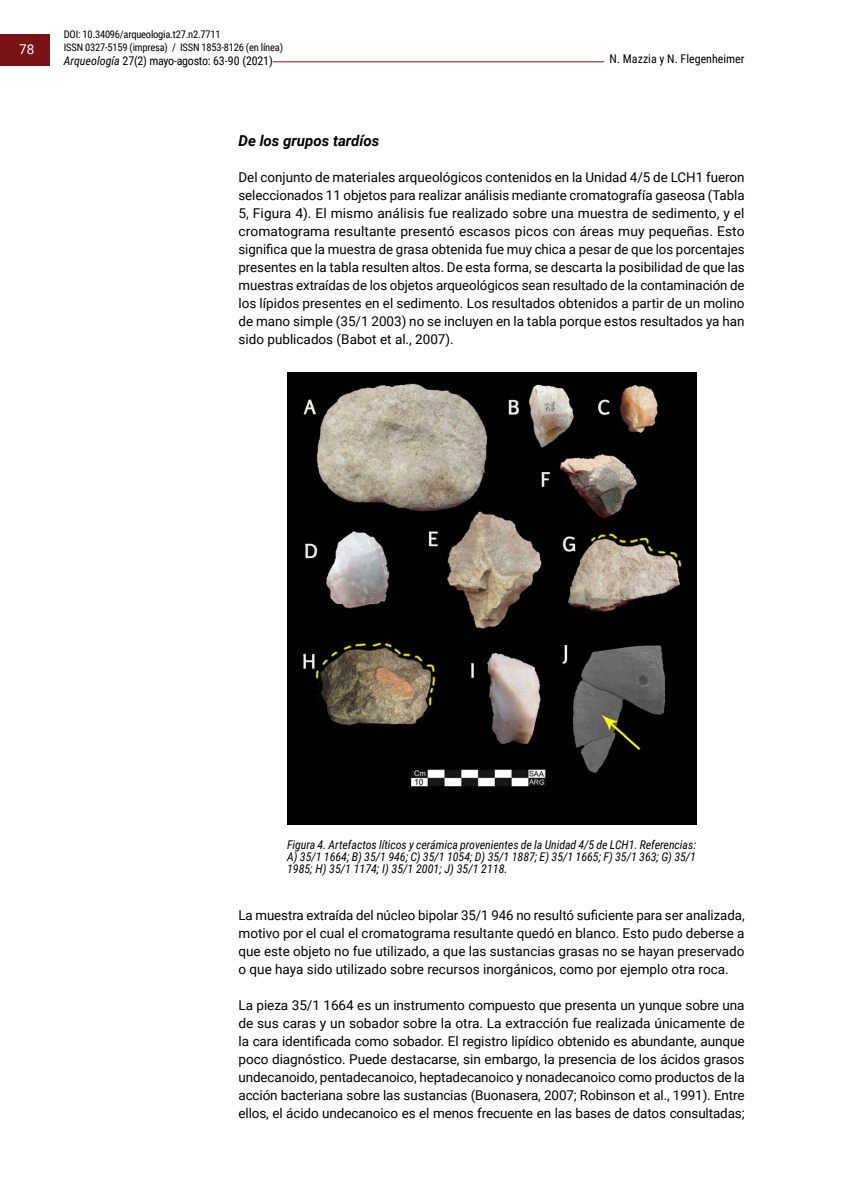
<style>
.page{position:relative;width:851px;height:1191px;background:#fff}
.page>*{position:absolute;margin:0;border:0;box-sizing:border-box;transform-origin:0 0}
.t1{font:italic 700 15px "Roboto";color:#000}
.t2{font:13.5px/18px "Roboto";color:#000;text-align:justify}
.t3{font:13.5px "Roboto";color:#fff}
.t4{font:italic 12px/12px "Roboto Condensed";color:#000;text-align:justify}
.t5{font:12px "Roboto Condensed";letter-spacing:-.02em;color:#000}
.t6{font:12px "Roboto Condensed";color:#000}
.t7{font:10.5px/12.6px "Roboto Condensed";letter-spacing:-.02em;color:#000}
.s1{font-style:italic}
</style>
<div class="page">
<hr style="left:204px;top:61px;width:529px;height:1px;background:#7a1315">
<div style="left:64px;top:55px;width:209px;height:15px;background:#fff"></div>
<div style="left:0;top:35px;width:50px;height:31px;background:#7a1315"></div>
<div style="left:604px;top:52px;width:140px;height:15px;background:#fff"></div>
<img style="left:287px;top:373px;width:409px;height:452px">
<p class="t3" style="left:19px;top:39px;width:17px">78</p>
<p class="t7" style="left:64px;top:28px;width:221px">DOI: 10.34096/arqueologia.t27.n2.7711<br>ISSN 0327-5159 (impresa) / ISSN 1853-8126 (en línea)</p>
<p class="t5" style="left:64px;top:52px;width:210px"><span class="s1">Arqueología</span> 27(2) mayo-agosto: 63-90 (2021)</p>
<p class="t6" style="left:609px;top:50px;width:136px">N. Mazzia y N. Flegenheimer</p>
<p class="t1" style="left:238px;top:130px;width:142px">De los grupos tardíos</p>
<p class="t2" style="left:238px;top:167px;width:507px">Del conjunto de materiales arqueológicos contenidos en la Unidad 4/5 de LCH1 fueron seleccionados 11 objetos para realizar análisis mediante cromatografía gaseosa (Tabla 5, Figura 4). El mismo análisis fue realizado sobre una muestra de sedimento, y el cromatograma resultante presentó escasos picos con áreas muy pequeñas. Esto significa que la muestra de grasa obtenida fue muy chica a pesar de que los porcentajes presentes en la tabla resulten altos. De esta forma, se descarta la posibilidad de que las muestras extraídas de los objetos arqueológicos sean resultado de la contaminación de los lípidos presentes en el sedimento. Los resultados obtenidos a partir de un molino de mano simple (35/1 2003) no se incluyen en la tabla porque estos resultados ya han sido publicados (Babot et al., 2007).</p>
<p class="t4" style="left:287px;top:838px;width:410px">Figura 4. Artefactos líticos y cerámica provenientes de la Unidad 4/5 de LCH1. Referencias:<br>A) 35/1 1664; B) 35/1 946; C) 35/1 1054; D) 35/1 1887; E) 35/1 1665; F) 35/1 363; G) 35/1<br>1985; H) 35/1 1174; I) 35/1 2001; J) 35/1 2118.</p>
<p class="t2" style="left:238px;top:905px;width:507px">La muestra extraída del núcleo bipolar 35/1 946 no resultó suficiente para ser analizada, motivo por el cual el cromatograma resultante quedó en blanco. Esto pudo deberse a que este objeto no fue utilizado, a que las sustancias grasas no se hayan preservado o que haya sido utilizado sobre recursos inorgánicos, como por ejemplo otra roca.</p>
<p class="t2" style="left:238px;top:995px;width:507px">La pieza 35/1 1664 es un instrumento compuesto que presenta un yunque sobre una de sus caras y un sobador sobre la otra. La extracción fue realizada únicamente de la cara identificada como sobador. El registro lipídico obtenido es abundante, aunque poco diagnóstico. Puede destacarse, sin embargo, la presencia de los ácidos grasos undecanoido, pentadecanoico, heptadecanoico y nonadecanoico como productos de la acción bacteriana sobre las sustancias (Buonasera, 2007; Robinson et al., 1991). Entre ellos, el ácido undecanoico es el menos frecuente en las bases de datos consultadas;</p>
</div>
